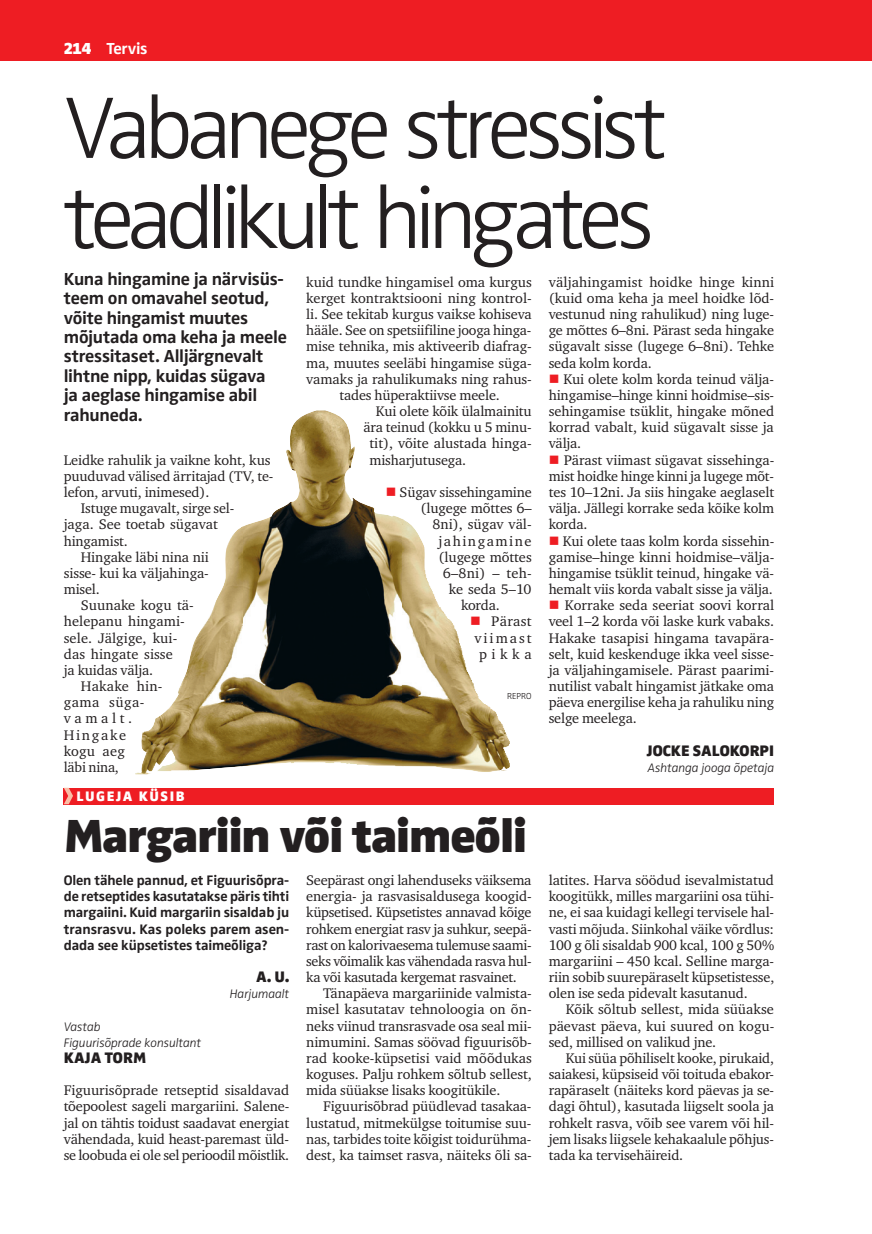
<style>
.page{position:relative;width:872px;height:1234px;background:#fff}
.page>*{position:absolute;margin:0;border:0;box-sizing:border-box;transform-origin:0 0}
.t1{font:300 90px/90px "Zwo Pro";letter-spacing:-.075em;color:#231f20}
.t2{font:900 48px "Zwo Pro";letter-spacing:-.035em;color:#231f20}
.t3{font:700 18px/19.5px "Zwo Pro";letter-spacing:-.015em;color:#231f20}
.t4{font:700 16.5px "Zwo Pro";letter-spacing:-.02em;color:#fff}
.t5{font:900 15.75px "Zwo Pro";color:#231f20}
.t6{font:14.25px/16.2px "Charter ITC";letter-spacing:-.01em;color:#231f20;text-align:justify}
.t7{font:700 14.25px/16.2px "Zwo Pro";letter-spacing:-.01em;color:#231f20;text-align:justify}
.t8{font:14.25px/16.2px "Charter ITC";letter-spacing:.14em;color:#231f20;text-align:right}
.t9{font:900 14.25px "Zwo Pro";letter-spacing:.105em;color:#fff}
.t10{font:14.25px "Charter ITC";letter-spacing:.105em;color:#231f20}
.t11{font:14.25px "Charter ITC";letter-spacing:.015em;color:#231f20}
.t12{font:14.25px "Charter ITC";letter-spacing:.03em;color:#231f20}
.t13{font:14.25px "Charter ITC";letter-spacing:.12em;color:#231f20}
.t14{font:italic 300 12.75px/16.2px "Zwo Pro";letter-spacing:-.01em;color:#231f20}
.t15{font:300 9px "Zwo Pro";color:#231f20}
.s1{font-weight:900}
.s2{color:#ee1d23}
</style>
<div class="page">
<div style="left:0;top:0;width:872px;height:60px;background:#ee1d23"></div>
<div style="left:64px;top:787px;width:710px;height:17px;background:#ee1d23"></div>
<svg style="left:64px;top:787px;width:9px;height:17px"></svg>
<img style="left:242px;top:410px;width:161px;height:357px">
<img style="left:189px;top:527px;width:53px;height:244px">
<img style="left:403px;top:519px;width:53px;height:250px">
<img style="left:135px;top:662px;width:54px;height:112px">
<img style="left:456px;top:631px;width:54px;height:141px">
<p class="t4" style="left:64px;top:39px;width:85px"><span class="s1">214</span> Tervis</p>
<h1 class="t1" style="left:64px;top:85px;width:605px">Vabanege stressist teadlikult hingates</h1>
<p class="t3" style="left:64px;top:269px;width:225px">Kuna hingamine ja närvisüs&shy;teem on omavahel seotud, võite hingamist muutes mõjutada oma keha ja meele stressitaset. Alljärgnevalt lihtne nipp, kuidas sügava<br>ja aeglase hingamise abil rahuneda.</p>
<p class="t6" style="left:64px;top:451px;width:208px">Leidke rahulik ja vaikne koht, kus</p>
<p class="t6" style="left:64px;top:467px;width:211px">puuduvad välised ärritajad (TV, te-</p>
<p class="t6" style="left:64px;top:484px;width:147px">lefon, arvuti, inimesed).</p>
<p class="t6" style="left:81px;top:500px;width:155px">Istuge mugavalt, sirge sel-</p>
<p class="t6" style="left:64px;top:516px;width:156px">jaga. See toetab sügavat</p>
<p class="t6" style="left:64px;top:532px;width:66px">hingamist.</p>
<p class="t6" style="left:81px;top:548px;width:129px">Hingake läbi nina nii</p>
<p class="t6" style="left:64px;top:564px;width:146px">sisse- kui ka väljahinga-</p>
<p class="t6" style="left:64px;top:581px;width:38px">misel.</p>
<p class="t6" style="left:81px;top:597px;width:114px">Suunake kogu tä-</p>
<p class="t6" style="left:64px;top:613px;width:123px">helepanu hingami-</p>
<p class="t6" style="left:64px;top:629px;width:115px">sele. Jälgige, kui-</p>
<p class="t6" style="left:64px;top:645px;width:111px">das hingate sisse</p>
<p class="t6" style="left:64px;top:661px;width:91px">ja kuidas välja.</p>
<p class="t11" style="left:81px;top:677px;width:83px">Hakake hin-</p>
<p class="t12" style="left:64px;top:693px;width:82px">gama süga-</p>
<p class="t6" style="left:64px;top:710px;width:70px">vamalt.</p>
<p class="t13" style="left:64px;top:725px;width:64px">Hingake</p>
<p class="t6" style="left:64px;top:742px;width:63px">kogu aeg</p>
<p class="t6" style="left:64px;top:758px;width:57px">läbi nina,</p>
<p class="t9" style="left:77px;top:787px;width:109px">LUGEJA KÜSIB</p>
<p class="t6" style="left:306px;top:274px;width:227px">kuid tundke hingamisel oma kurgus</p>
<p class="t6" style="left:306px;top:290px;width:227px">kerget kontraktsiooni ning kontrol-</p>
<p class="t6" style="left:306px;top:306px;width:227px">li. See tekitab kurgus vaikse kohiseva</p>
<p class="t6" style="left:306px;top:322px;width:227px">hääle. See on spetsiifiline jooga hinga-</p>
<p class="t6" style="left:306px;top:338px;width:227px">mise tehnika, mis aktiveerib diafrag-</p>
<p class="t6" style="left:306px;top:354px;width:227px">ma, muutes seeläbi hingamise süga-</p>
<p class="t6" style="left:306px;top:371px;width:227px">vamaks ja rahulikumaks ning rahus-</p>
<p class="t6" style="left:339px;top:387px;width:162px">tades hüperaktiivse meele.</p>
<p class="t6" style="left:376px;top:403px;width:157px">Kui olete kõik ülalmainitu</p>
<p class="t6" style="left:363px;top:419px;width:170px">ära teinud (kokku u 5 minu-</p>
<p class="t6" style="left:369px;top:435px;width:164px">tit), võite alustada hinga-</p>
<p class="t6" style="left:369px;top:451px;width:98px">misharjutusega.</p>
<p class="t6" style="left:386px;top:484px;width:147px"><span class="s2">■</span> Sügav sissehingamine</p>
<p class="t6" style="left:420px;top:500px;width:113px">(lugege mõttes 6–</p>
<p class="t6" style="left:432px;top:516px;width:101px">8ni), sügav väl-</p>
<p class="t10" style="left:438px;top:531px;width:95px">jahingamine</p>
<p class="t6" style="left:438px;top:548px;width:95px">(lugege mõttes</p>
<p class="t6" style="left:443px;top:564px;width:90px">6–8ni) – teh-</p>
<p class="t6" style="left:449px;top:581px;width:84px">ke seda 5–10</p>
<p class="t6" style="left:461px;top:597px;width:40px">korda.</p>
<p class="t8" style="left:470px;top:613px;width:63px"><span class="s2">■</span> Pärast viimast pikka</p>
<p class="t15" style="left:507px;top:690px;width:26px">REPRO</p>
<h2 class="t2" style="left:64px;top:806px;width:465px">Margariin või taimeõli</h2>
<p class="t7" style="left:64px;top:872px;width:227px">Olen tähele pannud, et Figuurisõpra&shy;de retseptides kasutatakse päris tihti margaiini. Kuid margariin sisaldab ju transrasvu. Kas poleks parem asen&shy;dada see küpsetistes taimeõliga?</p>
<p class="t5" style="left:256px;top:967px;width:35px">A. U.</p>
<p class="t14" style="left:230px;top:985px;width:61px">Harjumaalt</p>
<p class="t14" style="left:64px;top:1018px;width:139px">Vastab<br>Figuurisõprade konsultant</p>
<p class="t5" style="left:64px;top:1047px;width:84px">KAJA TORM</p>
<p class="t6" style="left:64px;top:1081px;width:227px">Figuurisõprade retseptid sisaldavad tõepoolest sageli margariini. Salene&shy;jal on tähtis toidust saadavat energiat vähendada, kuid heast-paremast üld&shy;se loobuda ei ole sel perioodil mõistlik.</p>
<p class="t6" style="left:306px;top:871px;width:227px">Seepärast ongi lahenduseks väiksema energia- ja rasvasisaldusega koogid&shy;küpsetised. Küpsetistes annavad kõige rohkem energiat rasv ja suhkur, seepä&shy;rast on kalorivaesema tulemuse saami&shy;seks võimalik kas vähendada rasva hul&shy;ka või kasutada kergemat rasvainet.</p>
<p class="t6" style="left:306px;top:985px;width:227px;text-indent:17px">Tänapäeva margariinide valmista&shy;misel kasutatav tehnoloogia on õn&shy;neks viinud transrasvade osa seal mii&shy;nimumini. Samas söövad figuurisõb&shy;rad kooke-küpsetisi vaid mõõdukas koguses. Palju rohkem sõltub sellest, mida süüakse lisaks koogitükile.</p>
<p class="t6" style="left:306px;top:1098px;width:227px;text-indent:17px">Figuurisõbrad püüdlevad tasakaa&shy;lustatud, mitmekülgse toitumise suu&shy;nas, tarbides toite kõigist toidurühma&shy;dest, ka taimset rasva, näiteks õli sa-</p>
<p class="t6" style="left:549px;top:274px;width:227px">väljahingamist hoidke hinge kinni (kuid oma keha ja meel hoidke lõd&shy;vestunud ning rahulikud) ning luge&shy;ge mõttes 6–8ni. Pärast seda hingake sügavalt sisse (lugege 6–8ni). Tehke seda kolm korda.</p>
<p class="t6" style="left:549px;top:371px;width:227px"><span class="s2">■</span> Kui olete kolm korda teinud välja&shy;hingamise–hinge kinni hoidmise–sis&shy;sehingamise tsüklit, hingake mõned korrad vabalt, kuid sügavalt sisse ja välja.</p>
<p class="t6" style="left:549px;top:451px;width:227px"><span class="s2">■</span> Pärast viimast sügavat sissehinga&shy;mist hoidke hinge kinni ja lugege mõt&shy;tes 10–12ni. Ja siis hingake aeglaselt välja. Jällegi korrake seda kõike kolm korda.</p>
<p class="t6" style="left:549px;top:532px;width:227px"><span class="s2">■</span> Kui olete taas kolm korda sissehin&shy;gamise–hinge kinni hoidmise–välja&shy;hingamise tsüklit teinud, hingake vä&shy;hemalt viis korda vabalt sisse ja välja.</p>
<p class="t6" style="left:549px;top:597px;width:227px"><span class="s2">■</span> Korrake seda seeriat soovi korral veel 1–2 korda või laske kurk vabaks.<br>Hakake tasapisi hingama tavapära&shy;selt, kuid keskenduge ikka veel sisse&shy;ja väljahingamisele. Pärast paarimi&shy;nutilist vabalt hingamist jätkake oma päeva energilise keha ja rahuliku ning selge meelega.</p>
<p class="t5" style="left:647px;top:740px;width:129px">JOCKE SALOKORPI</p>
<p class="t14" style="left:647px;top:759px;width:128px">Ashtanga jooga õpetaja</p>
<p class="t6" style="left:549px;top:871px;width:227px">latites. Harva söödud isevalmistatud koogitükk, milles margariini osa tühi&shy;ne, ei saa kuidagi kellegi tervisele hal&shy;vasti mõjuda. Siinkohal väike võrdlus:<br>100 g õli sisaldab 900 kcal, 100 g 50% margariini – 450 kcal. Selline marga&shy;riin sobib suurepäraselt küpsetistesse, olen ise seda pidevalt kasutanud.</p>
<p class="t6" style="left:549px;top:1001px;width:227px;text-indent:17px">Kõik sõltub sellest, mida süüakse päevast päeva, kui suured on kogu&shy;sed, millised on valikud jne.</p>
<p class="t6" style="left:549px;top:1049px;width:227px;text-indent:17px">Kui süüa põhiliselt kooke, pirukaid, saiakesi, küpsiseid või toituda ebakor&shy;rapäraselt (näiteks kord päevas ja se&shy;dagi õhtul), kasutada liigselt soola ja rohkelt rasva, võib see varem või hil&shy;jem lisaks liigsele kehakaalule põhjus&shy;tada ka tervisehäireid.</p>
</div>
